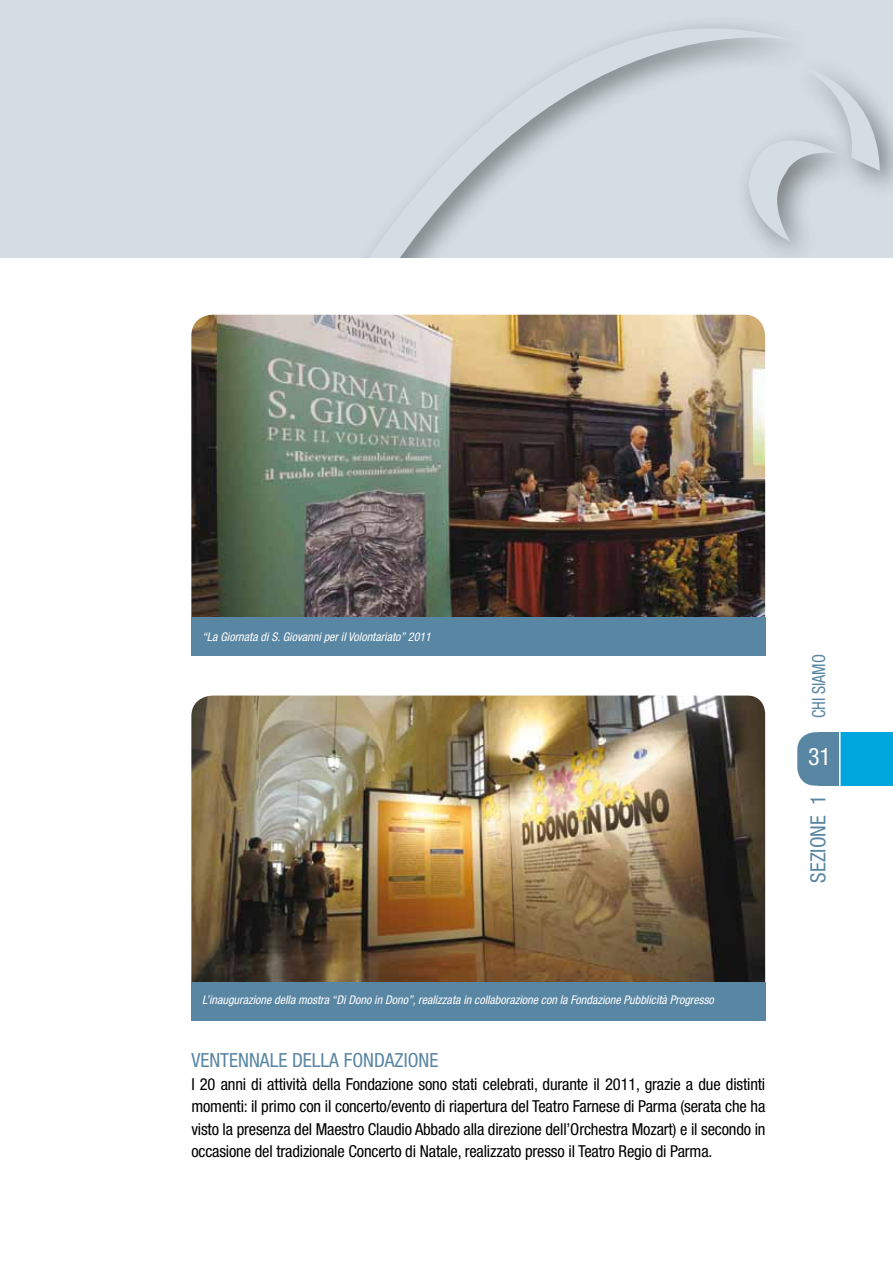
<style>
.page{position:relative;width:893px;height:1263px;background:#fff}
.page>*{position:absolute;margin:0;border:0;box-sizing:border-box;transform-origin:0 0}
.t1{font:condensed 24px "Helvetica Neue LT Std";color:#fff}
.t2{font:condensed 21px "Helvetica Neue LT Std";color:#5986a3}
.t3{font:condensed 19.5px "Helvetica Neue LT Std";color:#5986a3}
.t4{font:condensed 18px "Helvetica Neue LT Std";color:#5986a3;scale:.9 1}
.t5{font:condensed 16.5px/22.5px "Helvetica Neue LT Std";letter-spacing:-.01em;color:#000;text-align:justify}
.t6{font:italic condensed 12px "Helvetica Neue LT Std";color:#fff}
</style>
<div class="page">
<div style="left:797px;top:732px;width:42px;height:54px;background:#5986a3;border-radius:18px"></div>
<div style="left:0;top:0;width:893px;height:258px;background:#d4dee2"></div>
<svg style="left:369px;top:24px;width:415px;height:234px"></svg>
<div style="left:735px;top:126px;width:128px;height:132px;background:#000;opacity:.45"></div>
<div style="left:789px;top:53px;width:104px;height:148px;background:#000;opacity:.45"></div>
<svg style="left:749px;top:65px;width:131px;height:176px"></svg>
<div style="left:839px;top:732px;width:54px;height:54px;background:#00a6de"></div>
<div style="left:818px;top:732px;width:21px;height:54px;background:#5986a3"></div>
<hr style="left:839px;top:730px;width:2px;height:58px;background:#fff">
<img style="left:191px;top:695px;width:574px;height:287px">
<div style="left:191px;top:982px;width:574px;height:38px;background:#5986a3"></div>
<img style="left:191px;top:315px;width:574px;height:303px">
<div style="left:191px;top:618px;width:574px;height:38px;background:#5986a3"></div>
<p class="t6" style="left:202px;top:630px;width:230px">“La Giornata di S. Giovanni per il Volontariato” 2011</p>
<p class="t4" style="left:808px;top:718px;width:73px;rotate:-90deg">CHI SIAMO</p>
<h1 class="t1" style="left:808px;top:743px;width:25px">31</h1>
<p class="t2" style="left:806px;top:883px;width:89px;rotate:-90deg">SEZIONE 1</p>
<p class="t6" style="left:202px;top:993px;width:513px">L’inaugurazione della mostra “Di Dono in Dono”, realizzata in collaborazione con la Fondazione Pubblicità Progresso</p>
<p class="t3" style="left:191px;top:1049px;width:249px">VENTENNALE DELLA FONDAZIONE</p>
<p class="t5" style="left:191px;top:1072px;width:576px">I 20 anni di attività della Fondazione sono stati celebrati, durante il 2011, grazie a due distinti momenti: il primo con il concerto/evento di riapertura del Teatro Farnese di Parma (serata che ha visto la presenza del Maestro Claudio Abbado alla direzione dell’Orchestra Mozart) e il secondo in occasione del tradizionale Concerto di Natale, realizzato presso il Teatro Regio di Parma.</p>
</div>
